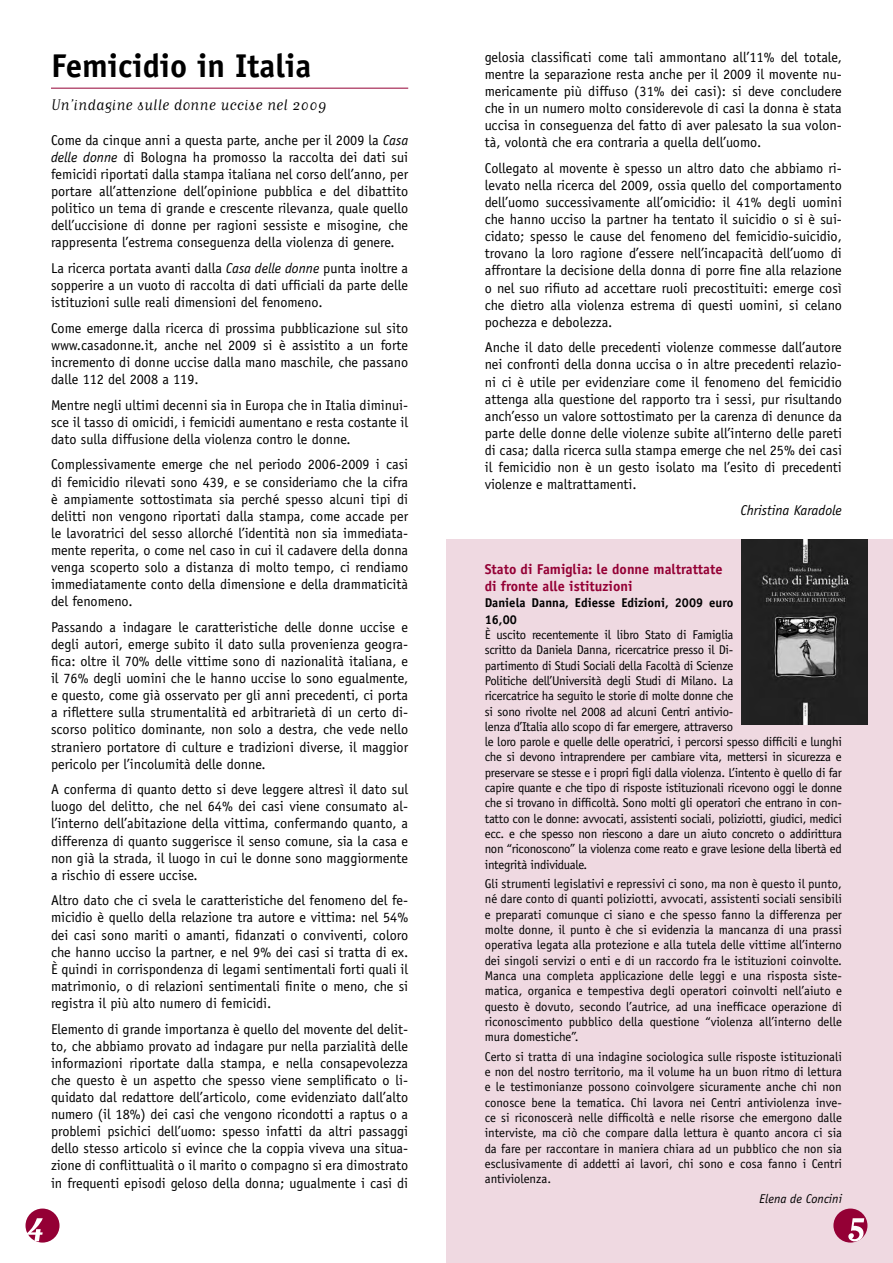
<style>
.page{position:relative;width:893px;height:1263px;background:#fff}
.page>*{position:absolute;margin:0;border:0;box-sizing:border-box;transform-origin:0 0}
.t1{font:700 33px "Officina Sans";color:#000}
.t2{font:18px "Matrix Script";color:#000}
.t3{font:14.25px/17.1px "Officina Sans";color:#000;text-align:justify}
.t4{font:700 14.25px/17.1px "Officina Sans";color:#940035}
.t5{font:italic 14.25px "Officina Sans";color:#000}
.t6{font:12.75px/15.3px "Officina Sans";letter-spacing:-.02em;color:#000;text-align:justify}
.t7{font:700 12.75px/17.1px "Officina Sans";color:#000}
.t8{font:italic 12.75px "Officina Sans";color:#000}
.s1{font-style:italic}
</style>
<div class="page">
<div style="left:446px;top:539px;width:447px;height:724px;background:#efd9e1"></div>
<div style="left:833px;top:1208px;width:34px;height:34px;background:#940035;border-radius:50%"></div>
<svg style="left:848px;top:1218px;width:16px;height:23px"></svg>
<div style="left:26px;top:1208px;width:34px;height:34px;background:#940035;border-radius:50%"></div>
<svg style="left:26px;top:1218px;width:17px;height:23px"></svg>
<hr style="left:51px;top:88px;width:357px;height:1px;background:#940035">
<img style="left:742px;top:539px;width:125px;height:186px">
<h1 class="t1" style="left:51px;top:45px;width:262px">Femicidio in Italia</h1>
<p class="t2" style="left:51px;top:96px;width:277px">Un’indagine sulle donne uccise nel 2009</p>
<p class="t3" style="left:51px;top:131px;width:359px">Come da cinque anni a questa parte, anche per il 2009 la <span class="s1">Casa delle donne</span> di Bologna ha promosso la raccolta dei dati sui femicidi riportati dalla stampa italiana nel corso dell’anno, per portare all’attenzione dell’opinione pubblica e del dibattito politico un tema di grande e crescente rilevanza, quale quello dell’uccisione di donne per ragioni sessiste e misogine, che rappresenta l’estrema conseguenza della violenza di genere.</p>
<p class="t3" style="left:51px;top:259px;width:359px">La ricerca portata avanti dalla <span class="s1">Casa delle donne</span> punta inoltre a sopperire a un vuoto di raccolta di dati ufficiali da parte delle istituzioni sulle reali dimensioni del fenomeno.</p>
<p class="t3" style="left:51px;top:319px;width:359px">Come emerge dalla ricerca di prossima pubblicazione sul sito www.casadonne.it, anche nel 2009 si è assistito a un forte incremento di donne uccise dalla mano maschile, che passano dalle 112 del 2008 a 119.</p>
<p class="t3" style="left:51px;top:396px;width:359px">Mentre negli ultimi decenni sia in Europa che in Italia diminui&shy;sce il tasso di omicidi, i femicidi aumentano e resta costante il dato sulla diffusione della violenza contro le donne.</p>
<p class="t3" style="left:51px;top:456px;width:359px">Complessivamente emerge che nel periodo 2006-2009 i casi di femicidio rilevati sono 439, e se consideriamo che la cifra è ampiamente sottostimata sia perché spesso alcuni tipi di delitti non vengono riportati dalla stampa, come accade per le lavoratrici del sesso allorché l’identità non sia immediata&shy;mente reperita, o come nel caso in cui il cadavere della donna venga scoperto solo a distanza di molto tempo, ci rendiamo immediatamente conto della dimensione e della drammaticità del fenomeno.</p>
<p class="t3" style="left:51px;top:618px;width:359px">Passando a indagare le caratteristiche delle donne uccise e degli autori, emerge subito il dato sulla provenienza geogra&shy;fica: oltre il 70% delle vittime sono di nazionalità italiana, e il 76% degli uomini che le hanno uccise lo sono egualmente, e questo, come già osservato per gli anni precedenti, ci porta a riflettere sulla strumentalità ed arbitrarietà di un certo di&shy;scorso politico dominante, non solo a destra, che vede nello straniero portatore di culture e tradizioni diverse, il maggior pericolo per l’incolumità delle donne.</p>
<p class="t3" style="left:51px;top:781px;width:359px">A conferma di quanto detto si deve leggere altresì il dato sul luogo del delitto, che nel 64% dei casi viene consumato al&shy;l’interno dell’abitazione della vittima, confermando quanto, a differenza di quanto suggerisce il senso comune, sia la casa e non già la strada, il luogo in cui le donne sono maggiormente a rischio di essere uccise.</p>
<p class="t3" style="left:51px;top:892px;width:359px">Altro dato che ci svela le caratteristiche del fenomeno del fe&shy;micidio è quello della relazione tra autore e vittima: nel 54% dei casi sono mariti o amanti, fidanzati o conviventi, coloro che hanno ucciso la partner, e nel 9% dei casi si tratta di ex.<br>È quindi in corrispondenza di legami sentimentali forti quali il matrimonio, o di relazioni sentimentali finite o meno, che si registra il più alto numero di femicidi.</p>
<p class="t3" style="left:51px;top:1020px;width:359px">Elemento di grande importanza è quello del movente del delit&shy;to, che abbiamo provato ad indagare pur nella parzialità delle informazioni riportate dalla stampa, e nella consapevolezza che questo è un aspetto che spesso viene semplificato o li&shy;quidato dal redattore dell’articolo, come evidenziato dall’alto numero (il 18%) dei casi che vengono ricondotti a raptus o a problemi psichici dell’uomo: spesso infatti da altri passaggi dello stesso articolo si evince che la coppia viveva una situa&shy;zione di conflittualità o il marito o compagno si era dimostrato in frequenti episodi geloso della donna; ugualmente i casi di</p>
<p class="t3" style="left:485px;top:48px;width:359px">gelosia classificati come tali ammontano all’11% del totale, mentre la separazione resta anche per il 2009 il movente nu&shy;mericamente più diffuso (31% dei casi): si deve concludere che in un numero molto considerevole di casi la donna è stata uccisa in conseguenza del fatto di aver palesato la sua volon&shy;tà, volontà che era contraria a quella dell’uomo.</p>
<p class="t3" style="left:485px;top:159px;width:359px">Collegato al movente è spesso un altro dato che abbiamo ri&shy;levato nella ricerca del 2009, ossia quello del comportamento dell’uomo successivamente all’omicidio: il 41% degli uomini che hanno ucciso la partner ha tentato il suicidio o si è sui&shy;cidato; spesso le cause del fenomeno del femicidio-suicidio, trovano la loro ragione d’essere nell’incapacità dell’uomo di affrontare la decisione della donna di porre fine alla relazione o nel suo rifiuto ad accettare ruoli precostituiti: emerge così che dietro alla violenza estrema di questi uomini, si celano pochezza e debolezza.</p>
<p class="t3" style="left:485px;top:339px;width:359px">Anche il dato delle precedenti violenze commesse dall’autore nei confronti della donna uccisa o in altre precedenti relazio&shy;ni ci è utile per evidenziare come il fenomeno del femicidio attenga alla questione del rapporto tra i sessi, pur risultando anch’esso un valore sottostimato per la carenza di denunce da parte delle donne delle violenze subite all’interno delle pareti di casa; dalla ricerca sulla stampa emerge che nel 25% dei casi il femicidio non è un gesto isolato ma l’esito di precedenti violenze e maltrattamenti.</p>
<p class="t5" style="left:740px;top:502px;width:103px">Christina Karadole</p>
<p class="t4" style="left:485px;top:561px;width:239px">Stato di Famiglia: le donne maltrattate di fronte alle istituzioni</p>
<p class="t7" style="left:485px;top:594px;width:250px">Daniela Danna, Ediesse Edizioni, 2009 euro<br>16,00</p>
<p class="t6" style="left:485px;top:627px;width:359px;text-align:left">È uscito recentemente il libro Stato di Famiglia<br>scritto da Daniela Danna, ricercatrice presso il Di-<br>partimento di Studi Sociali della Facoltà di Scienze<br>Politiche dell’Università degli Studi di Milano. La<br>ricercatrice ha seguito le storie di molte donne che<br>si sono rivolte nel 2008 ad alcuni Centri antivio-<br>lenza d’Italia allo scopo di far emergere, attraverso<br>le loro parole e quelle delle operatrici, i percorsi spesso difficili e lunghi che si devono intraprendere per cambiare vita, mettersi in sicurezza e preservare se stesse e i propri figli dalla violenza. L’intento è quello di far capire quante e che tipo di risposte istituzionali ricevono oggi le donne che si trovano in difficoltà. Sono molti gli operatori che entrano in con&shy;tatto con le donne: avvocati, assistenti sociali, poliziotti, giudici, medici ecc. e che spesso non riescono a dare un aiuto concreto o addirittura non “riconoscono” la violenza come reato e grave lesione della libertà ed integrità individuale.</p>
<p class="t6" style="left:485px;top:876px;width:359px">Gli strumenti legislativi e repressivi ci sono, ma non è questo il punto, né dare conto di quanti poliziotti, avvocati, assistenti sociali sensibili e preparati comunque ci siano e che spesso fanno la differenza per molte donne, il punto è che si evidenzia la mancanza di una prassi operativa legata alla protezione e alla tutela delle vittime all’interno dei singoli servizi o enti e di un raccordo fra le istituzioni coinvolte.<br>Manca una completa applicazione delle leggi e una risposta siste&shy;matica, organica e tempestiva degli operatori coinvolti nell’aiuto e questo è dovuto, secondo l’autrice, ad una inefficace operazione di riconoscimento pubblico della questione “violenza all’interno delle mura domestiche”.</p>
<p class="t6" style="left:485px;top:1049px;width:359px">Certo si tratta di una indagine sociologica sulle risposte istituzionali e non del nostro territorio, ma il volume ha un buon ritmo di lettura e le testimonianze possono coinvolgere sicuramente anche chi non conosce bene la tematica. Chi lavora nei Centri antiviolenza inve&shy;ce si riconoscerà nelle difficoltà e nelle risorse che emergono dalle interviste, ma ciò che compare dalla lettura è quanto ancora ci sia da fare per raccontare in maniera chiara ad un pubblico che non sia esclusivamente di addetti ai lavori, chi sono e cosa fanno i Centri antiviolenza.</p>
<p class="t8" style="left:759px;top:1191px;width:84px">Elena de Concini</p>
</div>
